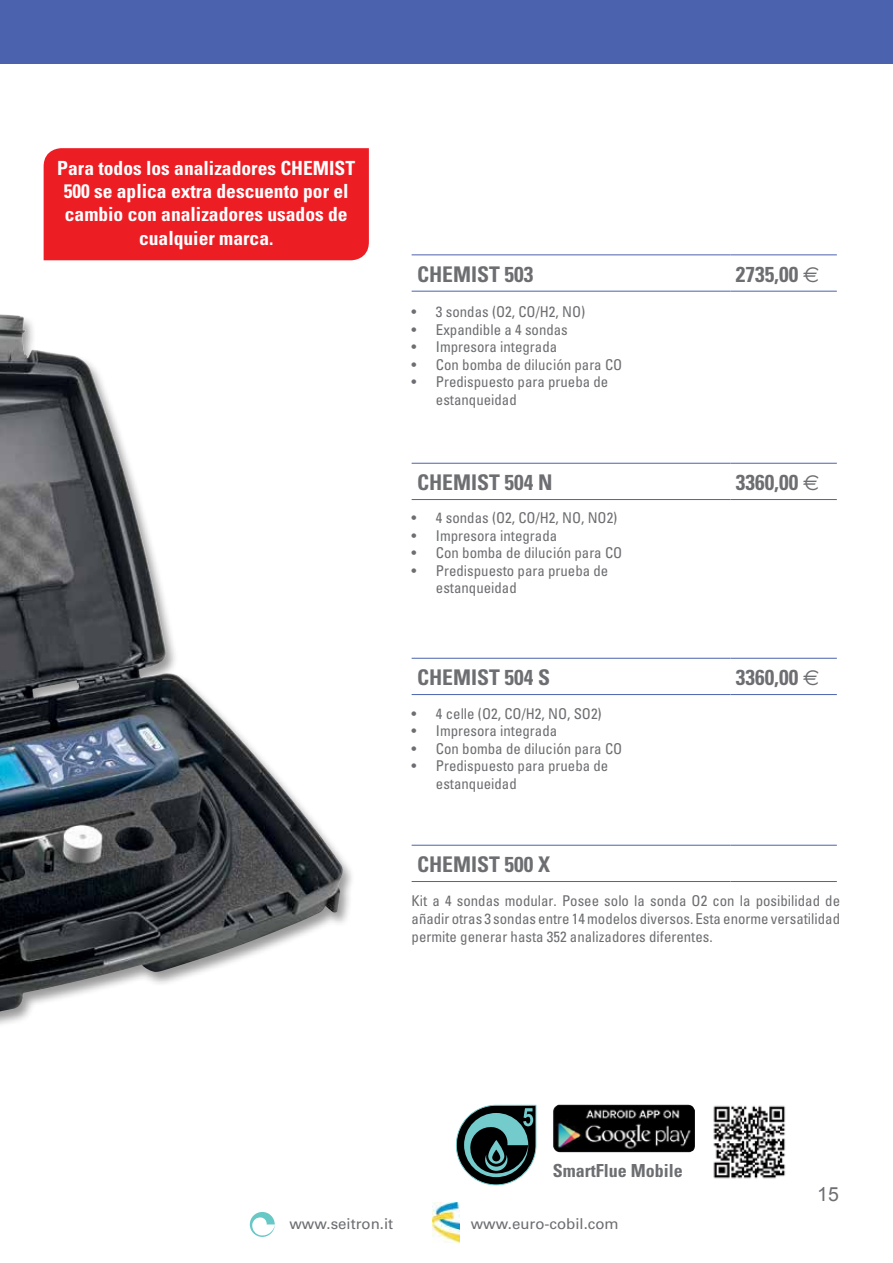
<style>
.page{position:relative;width:893px;height:1263px;background:#fff}
.page>*{position:absolute;margin:0;border:0;box-sizing:border-box;transform-origin:0 0}
.t1{font:700 condensed 21.6px "Univers";color:#6d6e71}
.t2{font:700 condensed 19.5px/23.4px "Univers";color:#fff;text-align:center}
.t3{font:19.5px "Arial";color:#6d6e71}
.t4{font:700 condensed 18px "Univers";color:#6d6e71}
.t5{font:15px "Univers";color:#6d6e71}
.t6{font:condensed 14.85px/17.5px "Univers";color:#6d6e71}
.s1{font-family:"Euro Sans";font-weight:400;font-stretch:normal}
</style>
<div class="page">
<svg style="left:250px;top:1212px;width:25px;height:25px"></svg>
<img style="left:433px;top:1202px;width:27px;height:41px">
<div style="left:0;top:0;width:893px;height:64px;background:#4b63ae"></div>
<img style="left:0;top:314px;width:343px;height:697px">
<hr style="left:412px;top:463px;width:318px;height:1px;background:#4b63ae">
<hr style="left:730px;top:463px;width:107px;height:1px;background:#4b63ae">
<hr style="left:412px;top:499px;width:318px;height:1px;background:#4b63ae">
<hr style="left:730px;top:499px;width:107px;height:1px;background:#4b63ae">
<hr style="left:412px;top:845px;width:318px;height:1px;background:#4b63ae">
<hr style="left:730px;top:845px;width:107px;height:1px;background:#4b63ae">
<hr style="left:412px;top:881px;width:318px;height:1px;background:#4b63ae">
<hr style="left:730px;top:881px;width:107px;height:1px;background:#4b63ae">
<hr style="left:412px;top:254px;width:318px;height:1px;background:#4b63ae">
<hr style="left:730px;top:254px;width:107px;height:1px;background:#4b63ae">
<hr style="left:412px;top:291px;width:318px;height:1px;background:#4b63ae">
<hr style="left:730px;top:291px;width:107px;height:1px;background:#4b63ae">
<hr style="left:412px;top:658px;width:318px;height:1px;background:#4b63ae">
<hr style="left:730px;top:658px;width:107px;height:1px;background:#4b63ae">
<hr style="left:412px;top:694px;width:318px;height:1px;background:#4b63ae">
<hr style="left:730px;top:694px;width:107px;height:1px;background:#4b63ae">
<div style="left:44px;top:148px;width:325px;height:112px;background:#ed1d24"></div>
<svg style="left:456px;top:1105px;width:80px;height:80px;background:#4c6868"></svg>
<img style="left:553px;top:1105px;width:142px;height:47px">
<img style="left:713px;top:1105px;width:73px;height:74px">
<h2 class="t2" style="left:57px;top:156px;width:299px">Para todos los analizadores CHEMIST<br>500 se aplica extra descuento por el cambio con analizadores usados de cualquier marca.</h2>
<h1 class="t1" style="left:417px;top:261px;width:118px">CHEMIST 503</h1>
<h1 class="t1" style="left:736px;top:261px;width:85px">2735,00 <span class="s1">E</span></h1>
<p class="t6" style="left:412px;top:303px;width:175px">• 3 sondas (O2, CO/H2, NO)</p>
<p class="t6" style="left:412px;top:320px;width:158px">• Expandible a 4 sondas</p>
<p class="t6" style="left:412px;top:338px;width:147px">• Impresora integrada</p>
<p class="t6" style="left:412px;top:355px;width:212px">• Con bomba de dilución para CO</p>
<p class="t6" style="left:436px;top:373px;width:174px;text-indent:-24px">• Predispuesto para prueba de estanqueidad</p>
<h1 class="t1" style="left:417px;top:469px;width:137px">CHEMIST 504 N</h1>
<h1 class="t1" style="left:736px;top:469px;width:85px">3360,00 <span class="s1">E</span></h1>
<p class="t6" style="left:412px;top:509px;width:207px">• 4 sondas (O2, CO/H2, NO, NO2)</p>
<p class="t6" style="left:412px;top:526px;width:147px">• Impresora integrada</p>
<p class="t6" style="left:412px;top:544px;width:212px">• Con bomba de dilución para CO</p>
<p class="t6" style="left:436px;top:561px;width:174px;text-indent:-24px">• Predispuesto para prueba de estanqueidad</p>
<h1 class="t1" style="left:417px;top:664px;width:135px">CHEMIST 504 S</h1>
<h1 class="t1" style="left:736px;top:664px;width:85px">3360,00 <span class="s1">E</span></h1>
<p class="t6" style="left:412px;top:704px;width:192px">• 4 celle (O2, CO/H2, NO, SO2)</p>
<p class="t6" style="left:412px;top:722px;width:147px">• Impresora integrada</p>
<p class="t6" style="left:412px;top:739px;width:212px">• Con bomba de dilución para CO</p>
<p class="t6" style="left:436px;top:757px;width:174px;text-indent:-24px">• Predispuesto para prueba de estanqueidad</p>
<h1 class="t1" style="left:417px;top:851px;width:135px">CHEMIST 500 X</h1>
<p class="t6" style="left:412px;top:892px;width:430px;text-align:justify">Kit a 4 sondas modular. Posee solo la sonda O2 con la posibilidad de añadir otras 3 sondas entre 14 modelos diversos. Esta enorme versatilidad permite generar hasta 352 analizadores diferentes.</p>
<p class="t4" style="left:553px;top:1159px;width:131px">SmartFlue Mobile</p>
<h2 class="t3" style="left:817px;top:1181px;width:23px">15</h2>
<p class="t5" style="left:289px;top:1214px;width:105px">www.seitron.it</p>
<p class="t5" style="left:471px;top:1214px;width:150px">www.euro-cobil.com</p>
</div>
